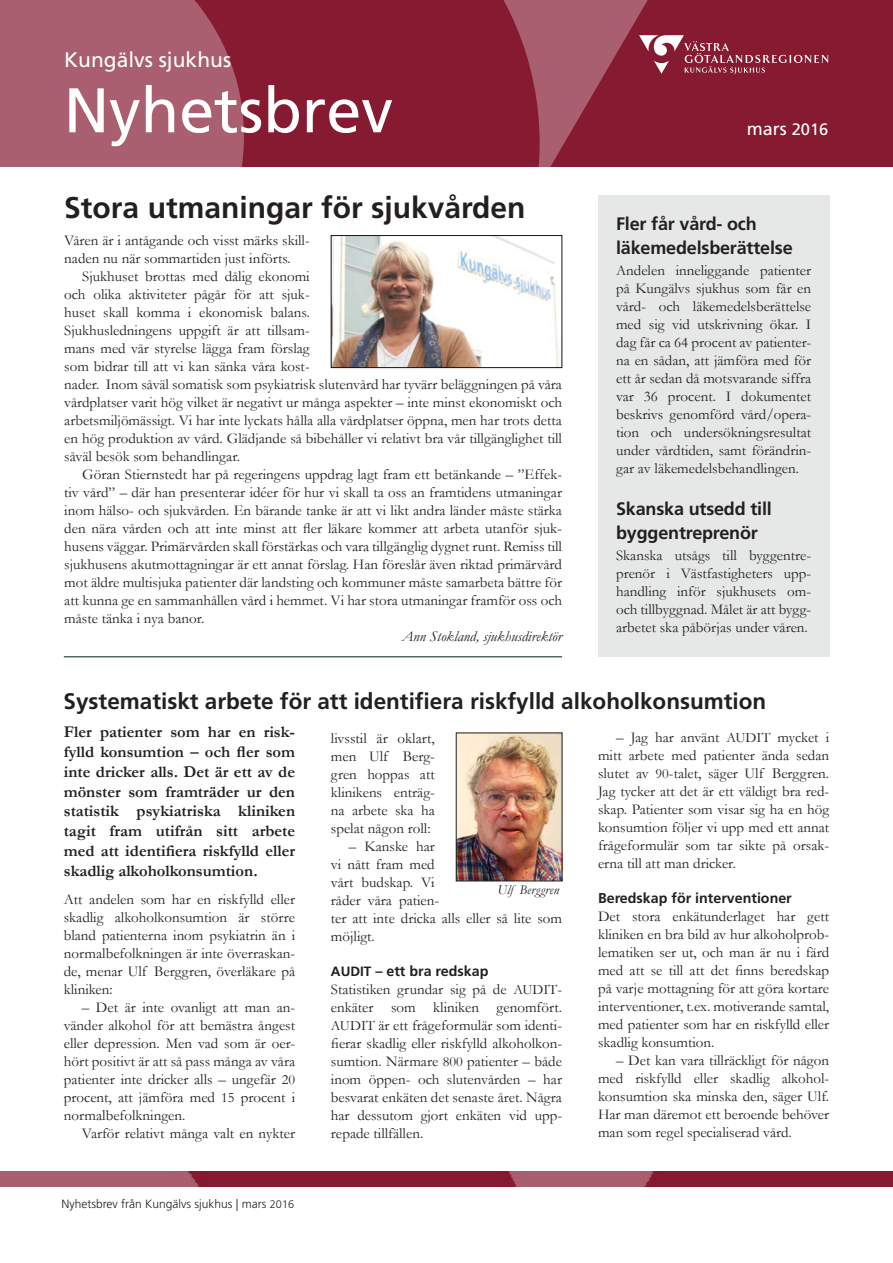
<style>
.page{position:relative;width:893px;height:1263px;background:#fff}
.page>*{position:absolute;margin:0;border:0;box-sizing:border-box;transform-origin:0 0}
.t1{font:63px "Frutiger LT Std";color:#fff}
.Rubrik_20{font:700 30px "Frutiger LT Std";color:#231f20}
.Rubrik_15{font:700 22.5px "Frutiger LT Std";color:#231f20}
.t2{font:21px "Frutiger LT Std";color:#fff}
.rubrik_i_spalt{font:700 18px/24px "Frutiger LT Std";letter-spacing:-.01em;color:#231f20}
.t3{font:18px "Frutiger LT Std";color:#fffffc}
.Ingress{font:700 16.5px/19.8px "Garamond";color:#231f20;text-align:justify}
.brödtext_med_indrag{font:15px/18px "Garamond";color:#231f20;text-align:justify}
.brodtext_utan_idrag{font:15px/18px "Garamond";color:#231f20;text-align:justify}
.brodtext_utan_idrag-2{font:italic 15px "Garamond";color:#231f20}
.Mellis{font:700 14.25px "Frutiger LT Std";color:#231f20}
.Bildtext{font:italic 13.5px "Garamond";color:#231f20}
.t4{font:300 12px "Frutiger LT Std";color:#231f20}
.s1{font-size:16.5px}
.s2{font-size:14.25px}
.s3{font-size:10.95px}
.s4{font-size:13.5px}
</style>
<div class="page">
<div style="left:0;top:0;width:886px;height:166px;background:#a95f6f"></div>
<svg style="left:194px;top:0;width:699px;height:166px;fill:#851a31"></svg>
<div style="left:598px;top:196px;width:231px;height:461px;background:#e6e8e8"></div>
<hr style="left:64px;top:656px;width:498px;height:1px;background:#05191b">
<svg style="left:639px;top:35px;width:189px;height:39px;background:#973c4f"></svg>
<img style="left:0;top:1171px;width:893px;height:15px">
<img style="left:333px;top:237px;width:226px;height:129px">
<div style="left:331px;top:235px;width:231px;height:133px;border:1px solid #05191b"></div>
<img style="left:458px;top:735px;width:102px;height:144px">
<p class="t2" style="left:64px;top:48px;width:168px">Kungälvs sjukhus</p>
<p class="t1" style="left:64px;top:73px;width:331px">Nyhetsbrev</p>
<p class="Rubrik_20" style="left:64px;top:190px;width:463px">Stora utmaningar för sjukvården</p>
<p class="brodtext_utan_idrag" style="left:64px;top:231px;width:247px">Våren är i antågande och visst märks skill&shy;naden nu när sommartiden just införts.</p>
<p class="brödtext_med_indrag" style="left:64px;top:267px;width:499px;text-align:left;text-indent:18px">Sjukhuset brottas med dålig ekonomi<br>och olika aktiviteter pågår för att sjuk-<br>huset skall komma i ekonomisk balans.<br>Sjukhusledningens uppgift är att tillsam-<br>mans med vår styrelse lägga fram förslag<br>som bidrar till att vi kan sänka våra kost-<br>nader. Inom såväl somatisk som psykiatrisk slutenvård har tyvärr beläggningen på våra vårdplatser varit hög vilket är negativt ur många aspekter – inte minst ekonomiskt och arbetsmiljömässigt. Vi har inte lyckats hålla alla vårdplatser öppna, men har trots detta en hög produktion av vård. Glädjande så bibehåller vi relativt bra vår tillgänglighet till såväl besök som behandlingar.</p>
<p class="brödtext_med_indrag" style="left:64px;top:465px;width:499px;text-indent:18px">Göran Stiernstedt har på regeringens uppdrag lagt fram ett betänkande – ”Effek&shy;tiv vård” – där han presenterar idéer för hur vi skall ta oss an framtidens utmaningar inom hälso- och sjukvården. En bärande tanke är att vi likt andra länder måste stärka den nära vården och att inte minst att fler läkare kommer att arbeta utanför sjuk&shy;husens väggar. Primärvården skall förstärkas och vara tillgänglig dygnet runt. Remiss till sjukhusens akutmottagningar är ett annat förslag. Han föreslår även riktad primärvård mot äldre multisjuka patienter där landsting och kommuner måste samarbeta bättre för att kunna ge en sammanhållen vård i hemmet. Vi har stora utmaningar framför oss och måste tänka i nya banor.</p>
<p class="brodtext_utan_idrag-2" style="left:402px;top:626px;width:162px">Ann Stokland, sjukhusdirektör</p>
<p class="t3" style="left:747px;top:118px;width:83px">mars <span class="s1">2016</span></p>
<p class="rubrik_i_spalt" style="left:616px;top:212px;width:178px">Fler får vård- och läkemedelsberättelse</p>
<p class="brodtext_utan_idrag" style="left:616px;top:261px;width:197px">Andelen inneliggande patienter på Kungälvs sjukhus som får en vård- och läkemedelsberättelse med sig vid utskrivning ökar. I dag får ca 64 procent av patienter&shy;na en sådan, att jämföra med för ett år sedan då motsvarande siffra var 36 procent. I dokumentet beskrivs genomförd vård/opera&shy;tion och undersökningsresultat under vårdtiden, samt förändrin&shy;gar av läkemedelsbehandlingen.</p>
<p class="rubrik_i_spalt" style="left:616px;top:497px;width:157px">Skanska utsedd till byggentreprenör</p>
<p class="brodtext_utan_idrag" style="left:616px;top:546px;width:197px">Skanska utsågs till byggentre&shy;prenör i Västfastigheters upp&shy;handling inför sjukhusets om&shy;och tillbyggnad. Målet är att bygg&shy;arbetet ska påbörjas under våren.</p>
<p class="Rubrik_15" style="left:64px;top:688px;width:704px">Systematiskt arbete för att identifiera riskfylld alkoholkonsumtion</p>
<p class="Ingress" style="left:64px;top:722px;width:233px">Fler patienter som har en risk&shy;fylld konsumtion – och fler som inte dricker alls. Det är ett av de mönster som framträder ur den statistik psykiatriska kliniken tagit fram utifrån sitt arbete med att identifiera riskfylld eller skadlig alkoholkonsumtion.</p>
<p class="brodtext_utan_idrag" style="left:64px;top:890px;width:233px">Att andelen som har en riskfylld eller skadlig alkoholkonsumtion är större bland patienterna inom psykiatrin än i normalbefolkningen är inte överraskan&shy;de, menar Ulf Berggren, överläkare på kliniken:</p>
<p class="brödtext_med_indrag" style="left:64px;top:998px;width:233px;text-indent:18px">– Det är inte ovanligt att man an&shy;vänder alkohol för att bemästra ångest eller depression. Men vad som är oer&shy;hört positivt är att så pass många av våra patienter inte dricker alls – ungefär <span class="s2">20 </span>procent, att jämföra med <span class="s2">15</span> procent i normalbefolkningen.</p>
<p class="brödtext_med_indrag" style="left:82px;top:1124px;width:215px">Varför relativt många valt en nykter</p>
<p class="t4" style="left:61px;top:1197px;width:234px">Nyhetsbrev från Kungälvs sjukhus | mars <span class="s3">2016</span></p>
<p class="brödtext_med_indrag" style="left:331px;top:729px;width:105px">livsstil är oklart, men Ulf Berg&shy;gren hoppas att klinikens enträg&shy;na arbete ska ha spelat någon roll:</p>
<p class="brödtext_med_indrag" style="left:331px;top:837px;width:233px;text-align:left;text-indent:18px">– Kanske har<br>vi nått fram med<br>vårt budskap. Vi<br>råder våra patien-<br>ter att inte dricka alls eller så lite som möjligt.</p>
<p class="Mellis" style="left:331px;top:962px;width:159px"><span class="s4">AUDIT</span> – ett bra redskap</p>
<p class="brodtext_utan_idrag" style="left:331px;top:980px;width:233px">Statistiken grundar sig på de <span class="s2">AUDIT&shy;</span>enkäter som kliniken genomfört.<br><span class="s2">AUDIT</span> är ett frågeformulär som identi&shy;fierar skadlig eller riskfylld alkoholkon&shy;sumtion. Närmare <span class="s2">800</span> patienter – både inom öppen- och slutenvården – har besvarat enkäten det senaste året. Några har dessutom gjort enkäten vid upp&shy;repade tillfällen.</p>
<p class="Bildtext" style="left:498px;top:881px;width:63px">Ulf Berggren</p>
<p class="brödtext_med_indrag" style="left:598px;top:728px;width:233px;text-indent:18px">– Jag har använt <span class="s2">AUDIT</span> mycket i mitt arbete med patienter ända sedan slutet av <span class="s2">90</span>-talet, säger Ulf Berggren.<br>Jag tycker att det är ett väldigt bra red&shy;skap. Patienter som visar sig ha en hög konsumtion följer vi upp med ett annat frågeformulär som tar sikte på orsak&shy;erna till att man dricker.</p>
<p class="Mellis" style="left:598px;top:890px;width:195px">Beredskap för interventioner</p>
<p class="brodtext_utan_idrag" style="left:598px;top:907px;width:233px">Det stora enkätunderlaget har gett kliniken en bra bild av hur alkoholprob&shy;lematiken ser ut, och man är nu i färd med att se till att det finns beredskap på varje mottagning för att göra kortare interventioner, t.ex. motiverande samtal, med patienter som har en riskfylld eller skadlig konsumtion.</p>
<p class="brödtext_med_indrag" style="left:598px;top:1051px;width:233px;text-indent:18px">– Det kan vara tillräckligt för någon med riskfylld eller skadlig alkohol&shy;konsumtion ska minska den, säger Ulf.<br>Har man däremot ett beroende behöver man som regel specialiserad vård.</p>
</div>
